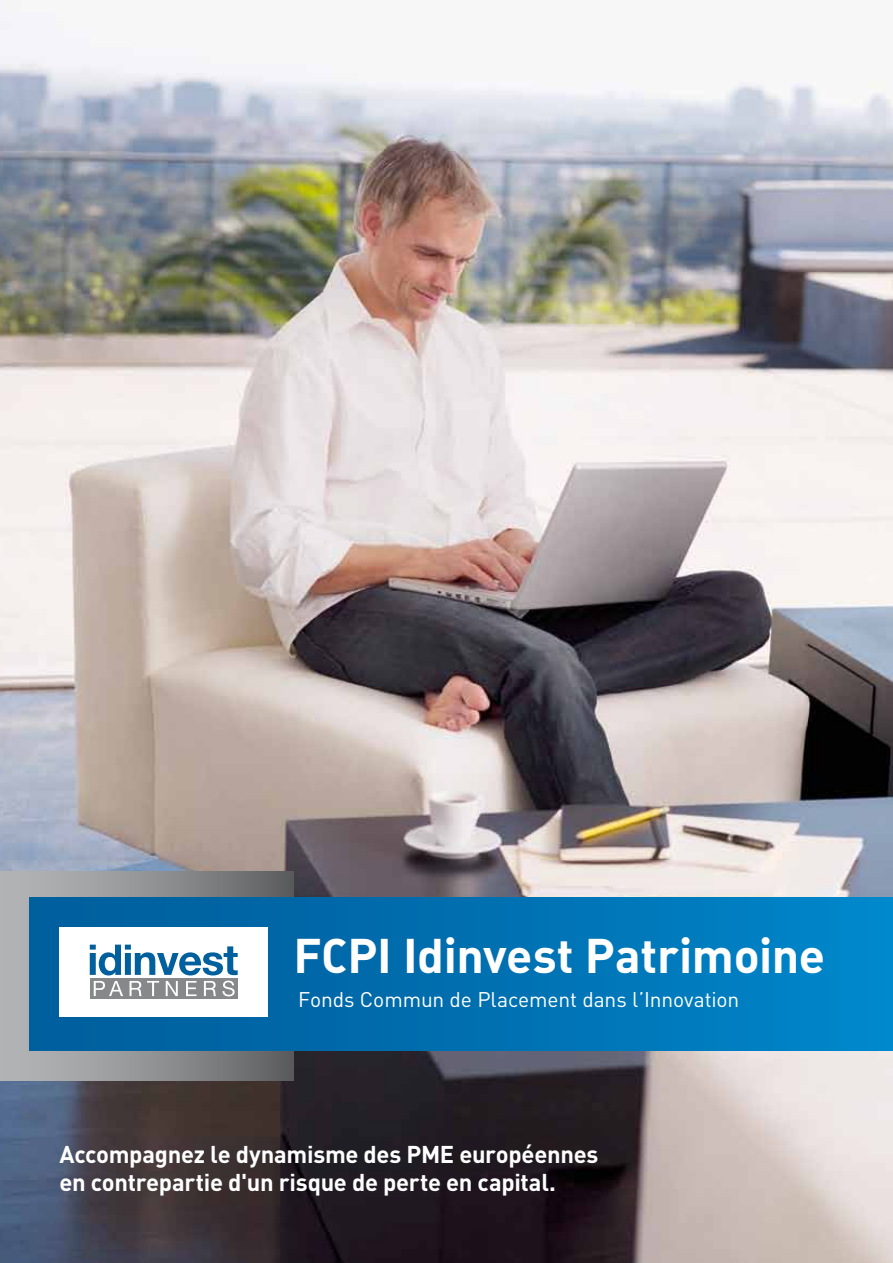
<style>
.page{position:relative;width:893px;height:1263px;background:#fff}
.page>*{position:absolute;margin:0;border:0;box-sizing:border-box;transform-origin:0 0}
.t1{font:48px "DIN Bold Alternate";letter-spacing:-.01em;color:#fff}
.t2{font:700 24px/28.8px "DIN";letter-spacing:-.015em;color:#fff}
.t3{font:21px "DIN";letter-spacing:-.005em;color:#fff}
</style>
<div class="page">
<img style="left:0;top:0;width:893px;height:1263px">
<div style="left:0;top:872px;width:293px;height:208px;background:linear-gradient(to right,#b7bbbe,#5d6267)"></div>
<div style="left:30px;top:897px;width:863px;height:153px;background:linear-gradient(to right,#005b99,#0086c9)"></div>
<div style="left:60px;top:927px;width:208px;height:89px;background:#fff"></div>
<div style="left:90px;top:978px;width:148px;height:21px;background:#87888a"></div>
<svg style="left:90px;top:945px;width:148px;height:51px"></svg>
<h1 class="t1" style="left:293px;top:924px;width:533px">FCPI Idinvest Patrimoine</h1>
<p class="t3" style="left:298px;top:986px;width:443px">Fonds Commun de Placement dans l’Innovation</p>
<p class="t2" style="left:60px;top:1138px;width:540px">Accompagnez le dynamisme des PME européennes en contrepartie d'un risque de perte en capital.</p>
</div>
